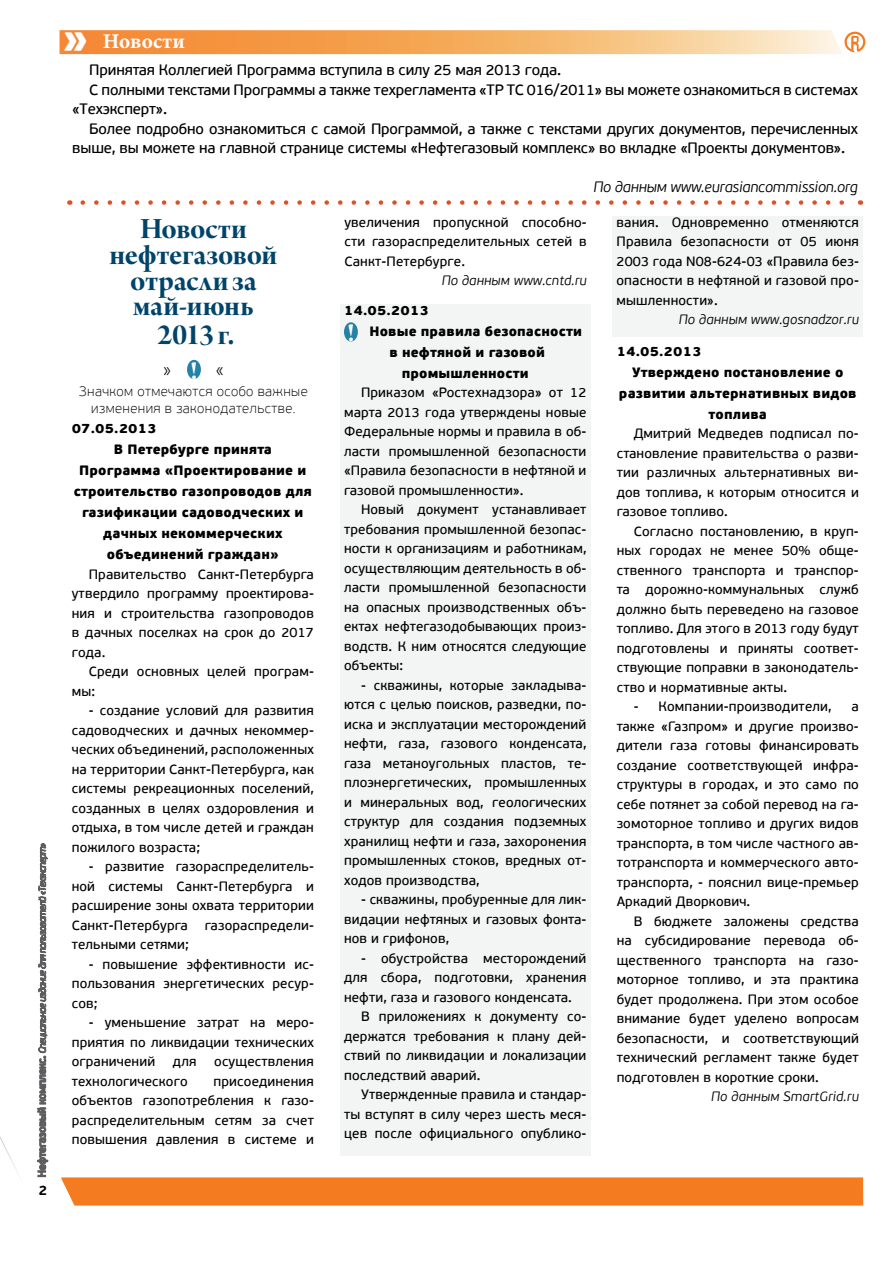
<style>
.page{position:relative;width:893px;height:1263px;background:#fff}
.page>*{position:absolute;margin:0;border:0;box-sizing:border-box;transform-origin:0 0}
.t1{font:900 40.5px "PF Beau Sans Pro";color:#fff}
.t2{font:31.5px/25.5px "Arno Pro Bold Display";letter-spacing:-.01em;color:#00446a;text-align:center}
.t3{font:28.05px "Arno Pro Bold Display";color:#fff}
.t4{font:21px "Minion Pro Bold Capt";letter-spacing:.01em;color:#fff}
.t5{font:100 19.5px "PF Beau Sans Pro";color:#000}
.t6{font:15px "PF Beau Sans Pro Bbook";letter-spacing:-.01em;color:#000}
.t7{font:italic 300 15px "PF Beau Sans Pro";letter-spacing:-.01em;color:#000}
.t8{font:13.5px/19.5px "PF Beau Sans Pro Bbook";letter-spacing:.01em;color:#000;text-align:justify}
.t9{font:900 13.5px "PF Beau Sans Pro";letter-spacing:.01em;color:#000}
.t10{font:italic 300 13.5px "PF Beau Sans Pro";letter-spacing:.01em;color:#000}
.t11{font:100 13.5px/16.5px "PF Beau Sans Pro";letter-spacing:.03em;color:#000;text-align:center}
.t12{font:700 13.5px "PF Beau Sans Pro";color:#000}
.s1{font-family:"Arno Pro Bold Display";font-weight:400;font-size:28.05px;color:#fff}
</style>
<div class="page">
<div style="left:61px;top:1177px;width:802px;height:28px;background:#f47b20"></div>
<svg style="left:0;top:843px;width:80px;height:363px"></svg>
<svg style="left:60px;top:30px;width:805px;height:24px;background:#f6b36e"></svg>
<div style="left:187px;top:360px;width:14px;height:19px;background:#2681a7;border-radius:50%"></div>
<div style="left:340px;top:305px;width:251px;height:851px;background:#f3f4f4"></div>
<svg style="left:83px;top:200px;width:761px;height:5px"></svg>
<div style="left:612px;top:217px;width:251px;height:120px;background:#f3f4f4"></div>
<div style="left:344px;top:322px;width:14px;height:20px;background:#2681a7;border-radius:50%"></div>
<p class="t12" style="left:38px;top:1182px;width:10px">2</p>
<h1 class="t1" style="left:63px;top:12px;width:27px">»</h1>
<h3 class="t4" style="left:103px;top:26px;width:84px">Новости</h3>
<p class="t6" style="left:89px;top:61px;width:473px">Принятая Коллегией Программа вступила в силу 25 мая 2013 года.</p>
<p class="t6" style="left:89px;top:81px;width:770px">С полными текстами Программы а также техрегламента «ТР ТС 016/2011» вы можете ознакомиться в системах</p>
<p class="t6" style="left:72px;top:100px;width:97px">«Техэксперт».</p>
<p class="t6" style="left:89px;top:120px;width:770px">Более подробно ознакомиться с самой Программой, а также с текстами других документов, перечисленных</p>
<p class="t6" style="left:72px;top:139px;width:774px">выше, вы можете на главной странице системы «Нефтегазовый комплекс» во вкладке «Проекты документов».</p>
<p class="t7" style="left:593px;top:178px;width:266px">По данным www.eurasiancommission.org</p>
<h2 class="t2" style="left:110px;top:218px;width:169px">Новости нефтегазовой отрасли за май-июнь</h2>
<h2 class="t2" style="left:157px;top:323px;width:79px">2013 г.</h2>
<p class="t8" style="left:344px;top:213px;width:244px">увеличения пропускной способно&shy;сти газораспределительных сетей в Санкт-Петербурге.</p>
<p class="t10" style="left:442px;top:273px;width:147px">По данным www.cntd.ru</p>
<p class="t8" style="left:617px;top:213px;width:244px">вания. Одновременно отменяются Правила безопасности от 05 июня 2003 года N08-624-03 «Правила без&shy;опасности в нефтяной и газовой про&shy;мышленности».</p>
<p class="t10" style="left:679px;top:312px;width:182px">По данным www.gosnadzor.ru</p>
<p class="t9" style="left:344px;top:301px;width:86px">14.05.2013</p>
<p class="t9" style="left:369px;top:322px;width:214px">Новые правила безопасности</p>
<p class="t9" style="left:389px;top:343px;width:157px">в нефтяной и газовой</p>
<p class="t9" style="left:402px;top:364px;width:129px">промышленности</p>
<p class="t8" style="left:344px;top:383px;width:244px;text-indent:17px">Приказом «Ростехнадзора» от 12 марта 2013 года утверждены новые Федеральные нормы и правила в об&shy;ласти промышленной безопасности «Правила безопасности в нефтяной и газовой промышленности».</p>
<p class="t8" style="left:344px;top:500px;width:244px;text-indent:17px">Новый документ устанавливает требования промышленной безопас&shy;ности к организациям и работникам, осуществляющим деятельность в об&shy;ласти промышленной безопасности на опасных производственных объ&shy;ектах нефтегазодобывающих произ&shy;водств. К ним относятся следующие объекты:</p>
<p class="t8" style="left:344px;top:676px;width:244px;text-indent:17px">- скважины, которые закладыва&shy;ются с целью поисков, разведки, по&shy;иска и эксплуатации месторождений нефти, газа, газового конденсата, газа метаноугольных пластов, те&shy;плоэнергетических, промышленных и минеральных вод, геологических структур для создания подземных хранилищ нефти и газа, захоронения промышленных стоков, вредных от&shy;ходов производства,</p>
<p class="t8" style="left:344px;top:890px;width:244px;text-indent:17px">- скважины, пробуренные для лик&shy;видации нефтяных и газовых фонта&shy;нов и грифонов,</p>
<p class="t8" style="left:344px;top:949px;width:244px;text-indent:17px">- обустройства месторождений для сбора, подготовки, хранения нефти, газа и газового конденсата.</p>
<p class="t8" style="left:344px;top:1007px;width:244px;text-indent:17px">В приложениях к документу со&shy;держатся требования к плану дей&shy;ствий по ликвидации и локализации последствий аварий.</p>
<p class="t8" style="left:344px;top:1085px;width:244px;text-indent:17px">Утвержденные правила и стандар&shy;ты вступят в силу через шесть меся&shy;цев после официального опублико-</p>
<h3 class="t3" style="left:347px;top:317px;width:9px">!</h3>
<p class="t9" style="left:617px;top:342px;width:86px">14.05.2013</p>
<p class="t9" style="left:632px;top:363px;width:213px">Утверждено постановление о</p>
<p class="t9" style="left:619px;top:384px;width:239px">развитии альтернативных видов</p>
<p class="t9" style="left:708px;top:405px;width:60px">топлива</p>
<p class="t8" style="left:617px;top:424px;width:244px;text-indent:17px">Дмитрий Медведев подписал по&shy;становление правительства о разви&shy;тии различных альтернативных ви&shy;дов топлива, к которым относится и газовое топливо.</p>
<p class="t8" style="left:617px;top:522px;width:244px;text-indent:17px">Согласно постановлению, в круп&shy;ных городах не менее 50% обще&shy;ственного транспорта и транспор&shy;та дорожно-коммунальных служб должно быть переведено на газовое топливо. Для этого в 2013 году будут подготовлены и приняты соответ&shy;ствующие поправки в законодатель&shy;ство и нормативные акты.</p>
<p class="t8" style="left:634px;top:697px;width:199px">- Компании-производители,</p>
<h3 class="t5" style="left:163px;top:358px;width:36px">» <span class="s1">!</span></h3>
<p class="t11" style="left:79px;top:383px;width:230px">Значком отмечаются особо важные изменения в законодательстве.</p>
<p class="t9" style="left:72px;top:420px;width:86px">07.05.2013</p>
<p class="t9" style="left:114px;top:441px;width:160px">В Петербурге принята</p>
<p class="t9" style="left:79px;top:462px;width:229px">Программа «Проектирование и</p>
<p class="t9" style="left:74px;top:483px;width:240px">строительство газопроводов для</p>
<p class="t9" style="left:82px;top:504px;width:223px">газификации садоводческих и</p>
<p class="t9" style="left:103px;top:525px;width:181px">дачных некоммерческих</p>
<p class="t9" style="left:107px;top:546px;width:173px">объединений граждан»</p>
<p class="t8" style="left:72px;top:565px;width:244px;text-indent:17px">Правительство Санкт-Петербурга утвердило программу проектирова&shy;ния и строительства газопроводов в дачных поселках на срок до 2017 года.</p>
<p class="t8" style="left:72px;top:662px;width:244px;text-indent:17px">Среди основных целей програм&shy;мы:</p>
<p class="t8" style="left:72px;top:701px;width:244px;text-indent:17px">- создание условий для развития садоводческих и дачных некоммер&shy;ческих объединений, расположенных на территории Санкт-Петербурга, как системы рекреационных поселений, созданных в целях оздоровления и отдыха, в том числе детей и граждан пожилого возраста;</p>
<p class="t8" style="left:72px;top:857px;width:244px;text-indent:17px">- развитие газораспределитель&shy;ной системы Санкт-Петербурга и расширение зоны охвата территории Санкт-Петербурга</p>
<p class="t8" style="left:617px;top:697px;width:244px;text-indent:235px">а также «Газпром» и другие произво&shy;дители газа готовы финансировать создание соответствующей инфра&shy;структуры в городах, и это само по себе потянет за собой перевод на га&shy;зомоторное топливо и других видов транспорта, в том числе частного ав&shy;тотранспорта и коммерческого авто&shy;транспорта, - пояснил вице-премьер Аркадий Дворкович.</p>
<p class="t8" style="left:617px;top:911px;width:244px;text-indent:17px">В бюджете заложены средства на субсидирование перевода об&shy;щественного транспорта на газо&shy;моторное топливо, и эта практика будет продолжена. При этом особое внимание будет уделено вопросам безопасности, и соответствующий технический регламент также будет подготовлен в короткие сроки.</p>
<p class="t10" style="left:711px;top:1089px;width:149px">По данным SmartGrid.ru</p>
<p class="t8" style="left:205px;top:915px;width:111px">газораспредели-</p>
<p class="t8" style="left:72px;top:935px;width:119px">тельными сетями;</p>
<p class="t8" style="left:72px;top:954px;width:244px;text-indent:17px">- повышение эффективности ис&shy;пользования энергетических ресур&shy;сов;</p>
<p class="t8" style="left:72px;top:1013px;width:244px;text-indent:17px">- уменьшение затрат на меро&shy;приятия по ликвидации технических ограничений</p>
<p class="t8" style="left:173px;top:1052px;width:25px">для</p>
<p class="t8" style="left:214px;top:1052px;width:101px">осуществления</p>
<p class="t8" style="left:72px;top:1071px;width:117px">технологического</p>
<p class="t8" style="left:72px;top:1071px;width:244px;text-indent:142px">присоединения объектов газопотребления к газо&shy;распределительным сетям за счет повышения давления в системе и</p>
</div>
